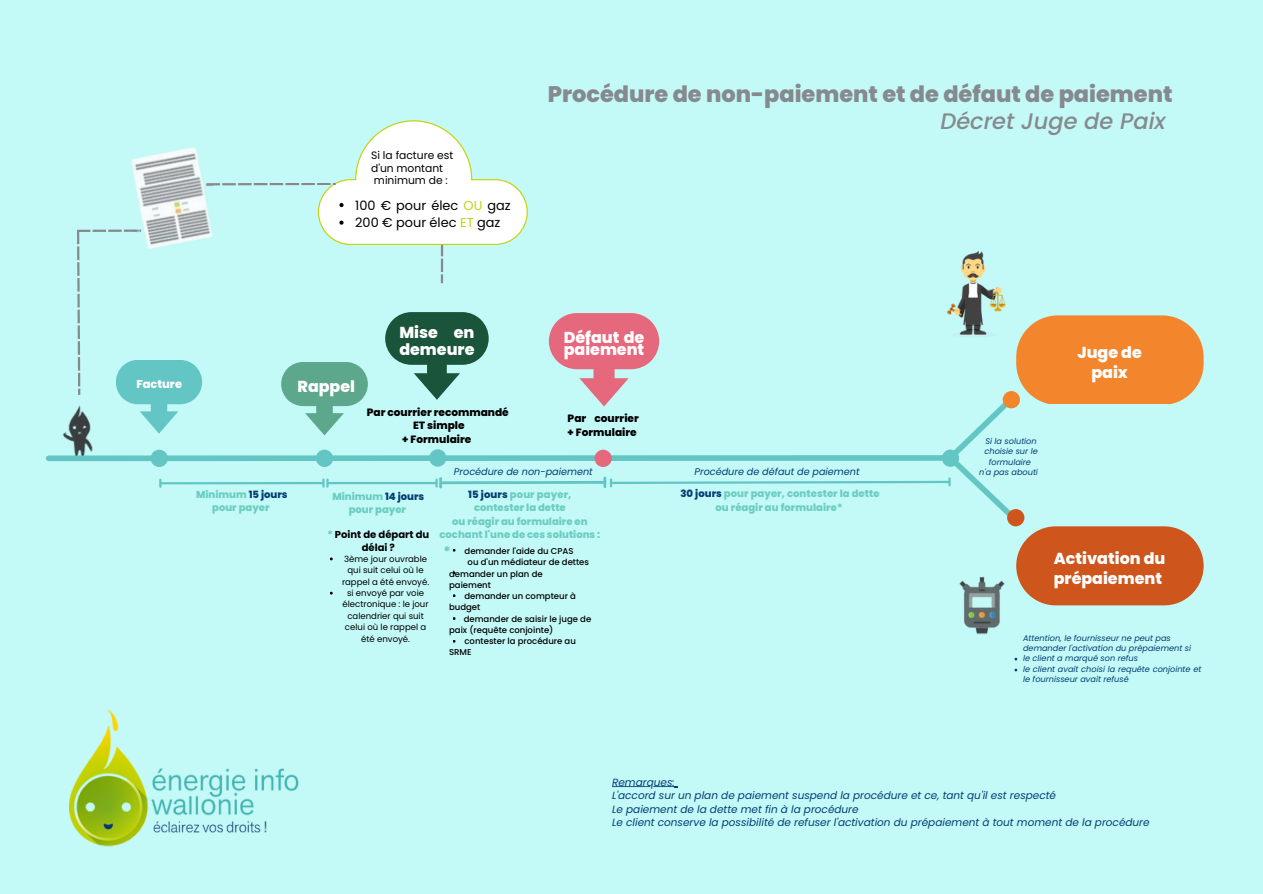
<style>
.page{position:relative;width:1263px;height:894px;background:#fff}
.page>*{position:absolute;margin:0;border:0;box-sizing:border-box;transform-origin:0 0}
.t1{font:800 22.5px/27px "Poppins";color:#868a8e;text-align:right}
.t2{font:800 15.9px/20.2px "Poppins";color:#fff}
.t3{font:800 13.05px "Poppins";color:#6bcdc0}
.t4{font:12.9px/16.8px "Poppins";color:#000}
.t5{font:800 11.4px "Poppins";color:#fff}
.t6{font:10.65px/12.3px "Poppins";color:#000}
.t7{font:italic 10.5px "Poppins";color:#033e75}
.t8{font:800 10.5px/13.5px "Poppins";color:#000;text-align:center}
.t9{font:800 10.05px/13.5px "Poppins";color:#6bcdc0;text-align:center}
.t10{font:700 10.05px/12.8px "Poppins";color:#000;text-align:center}
.t11{font:italic 9.6px "Poppins";color:#033e75}
.t12{font:500 8.55px "Poppins";color:#000}
.t13{font:8.55px/11.4px "Poppins";color:#000;text-align:center}
.t14{font:italic 8.1px/10.1px "Poppins";color:#033e75;text-align:center}
.s1{color:#c6d210}
.s2{font-weight:500;font-style:italic}
.s3{color:#033e75}
.s4{color:#6bcdc0}
</style>
<div class="page">
<div style="left:0;top:0;width:1263px;height:893px;background:#c3f9f7"></div>
<img style="left:69px;top:768px;width:230px;height:65px">
<img style="left:70px;top:709px;width:93px;height:138px">
<img style="left:62px;top:405px;width:31px;height:50px">
<div style="left:116px;top:360px;width:87px;height:44px;background:#64c6c4"></div>
<svg style="left:140px;top:404px;width:38px;height:30px"></svg>
<svg style="left:441px;top:247px;width:2px;height:36px"></svg>
<svg style="left:317px;top:120px;width:211px;height:127px;fill:#fff"></svg>
<div style="left:49px;top:455px;width:898px;height:6px;background:#64c6c4"></div>
<div style="left:151px;top:449px;width:17px;height:18px;background:#64c6c4"></div>
<div style="left:316px;top:449px;width:17px;height:18px;background:#64c6c4"></div>
<div style="left:429px;top:449px;width:17px;height:17px;background:#64c6c4"></div>
<svg style="left:594px;top:449px;width:9px;height:18px"></svg>
<div style="left:281px;top:362px;width:88px;height:44px;background:#5da78c"></div>
<svg style="left:305px;top:406px;width:39px;height:29px"></svg>
<div style="left:385px;top:312px;width:104px;height:53px;background:#1a543b"></div>
<svg style="left:414px;top:364px;width:46px;height:36px"></svg>
<div style="left:549px;top:313px;width:111px;height:56px;background:#e6687d"></div>
<svg style="left:579px;top:369px;width:50px;height:36px"></svg>
<img style="left:131px;top:147px;width:84px;height:102px">
<svg style="left:77px;top:229px;width:64px;height:166px"></svg>
<svg style="left:206px;top:183px;width:130px;height:2px"></svg>
<hr style="left:161px;top:482px;width:162px;height:2px;background:#64c6c4">
<svg style="left:159px;top:478px;width:2px;height:9px"></svg>
<hr style="left:328px;top:482px;width:108px;height:2px;background:#64c6c4">
<svg style="left:322px;top:478px;width:7px;height:9px"></svg>
<hr style="left:441px;top:481px;width:163px;height:3px;background:#64c6c4">
<svg style="left:435px;top:477px;width:7px;height:11px"></svg>
<svg style="left:603px;top:391px;width:411px;height:125px"></svg>
<div style="left:1016px;top:315px;width:187px;height:89px;background:#f3862c"></div>
<div style="left:1016px;top:526px;width:187px;height:79px;background:#ce551b"></div>
<div style="left:1003px;top:391px;width:17px;height:17px;background:#f3862c"></div>
<div style="left:1007px;top:509px;width:17px;height:17px;background:#ce551b"></div>
<img style="left:959px;top:576px;width:46px;height:59px">
<img style="left:947px;top:251px;width:77px;height:98px">
<svg style="left:339px;top:203px;width:5px;height:4px"></svg>
<svg style="left:339px;top:220px;width:5px;height:5px"></svg>
<svg style="left:612px;top:786px;width:66px;height:1px"></svg>
<p class="t6" style="left:371px;top:149px;width:84px">Si la facture est d'un montant</p>
<p class="t6" style="left:374px;top:174px;width:75px">minimum de :</p>
<p class="t4" style="left:355px;top:197px;width:157px">100 € pour élec <span class="s1">OU</span> gaz<br>200 € pour élec <span class="s1">ET</span> gaz</p>
<p class="t1" style="left:548px;top:81px;width:626px">Procédure de non-paiement et de défaut de paiement<br><span class="s2">Décret Juge de Paix</span></p>
<p class="t5" style="left:136px;top:375px;width:47px">Facture</p>
<p class="t2" style="left:298px;top:376px;width:59px">Rappel</p>
<p class="t2" style="left:399px;top:324px;width:77px;line-height:16.8px">Mise en demeure</p>
<p class="t2" style="left:564px;top:331px;width:82px;line-height:12.3px">Défaut de paiement</p>
<p class="t8" style="left:367px;top:405px;width:143px">Par courrier recommandé<br>ET simple</p>
<p class="t8" style="left:402px;top:432px;width:71px">+ Formulaire</p>
<p class="t8" style="left:568px;top:412px;width:73px;text-align:left">Par courrier + Formulaire</p>
<p class="t11" style="left:454px;top:465px;width:140px">Procédure de non-paiement</p>
<p class="t11" style="left:694px;top:464px;width:167px">Procédure de défaut de paiement</p>
<p class="t9" style="left:196px;top:487px;width:93px">Minimum <span class="s3">15 jours </span>pour payer</p>
<p class="t9" style="left:332px;top:490px;width:93px;line-height:12.8px">Minimum <span class="s3">14 jours </span>pour payer</p>
<p class="t10" style="left:327px;top:528px;width:103px"><span class="s4">*</span> Point de départ du délai ?</p>
<p class="t13" style="left:342px;top:553px;width:89px">3ème jour ouvrable qui suit celui où le rappel a été envoyé.</p>
<p class="t13" style="left:343px;top:587px;width:88px">si envoyé par voie électronique : le jour calendrier qui suit celui où le rappel a été envoyé.</p>
<p class="t9" style="left:468px;top:487px;width:105px"><span class="s3">15 jours</span> pour payer,</p>
<p class="t9" style="left:474px;top:501px;width:93px">contester la dette</p>
<p class="t9" style="left:439px;top:514px;width:162px">ou réagir au formulaire en cochant l'une de ces solutions :</p>
<p class="t3" style="left:443px;top:542px;width:9px">*</p>
<p class="t12" style="left:465px;top:545px;width:110px">demander l'aide du CPAS</p>
<p class="t12" style="left:468px;top:556px;width:123px">ou d'un médiateur de dettes</p>
<p class="t12" style="left:449px;top:567px;width:95px">demander un plan de</p>
<p class="t12" style="left:449px;top:578px;width:43px">paiement</p>
<p class="t12" style="left:464px;top:590px;width:113px">demander un compteur à</p>
<p class="t12" style="left:449px;top:601px;width:33px">budget</p>
<p class="t12" style="left:464px;top:612px;width:129px">demander de saisir le juge de</p>
<p class="t12" style="left:449px;top:623px;width:106px">paix (requête conjointe)</p>
<p class="t12" style="left:464px;top:635px;width:113px">contester la procédure au</p>
<p class="t12" style="left:449px;top:646px;width:24px">SRME</p>
<p class="t9" style="left:680px;top:486px;width:201px"><span class="s3">30 jours</span> pour payer, contester la dette ou réagir au formulaire*</p>
<p class="t14" style="left:984px;top:436px;width:55px">Si la solution choisie sur le formulaire</p>
<p class="t14" style="left:979px;top:466px;width:60px">n'a pas abouti</p>
<p class="t2" style="left:1077px;top:342px;width:66px;text-align:center">Juge de paix</p>
<p class="t2" style="left:1054px;top:547px;width:113px">Activation du prépaiement</p>
<p class="t14" style="left:1023px;top:633px;width:149px">Attention, le fournisseur ne peut pas</p>
<p class="t14" style="left:1023px;top:643px;width:169px">demander l'activation du prépaiement si</p>
<p class="t14" style="left:1023px;top:653px;width:116px">le client a marqué son refus</p>
<p class="t14" style="left:1023px;top:663px;width:180px;text-align:left">le client avait choisi la requête conjointe et le fournisseur avait refusé</p>
<p class="t7" style="left:612px;top:774px;width:64px">Remarques:</p>
<p class="t7" style="left:612px;top:788px;width:446px">L'accord sur un plan de paiement suspend la procédure et ce, tant qu'il est respecté</p>
<p class="t7" style="left:612px;top:801px;width:248px">Le paiement de la dette met fin à la procédure</p>
<p class="t7" style="left:612px;top:815px;width:539px">Le client conserve la possibilité de refuser l'activation du prépaiement à tout moment de la procédure</p>
</div>
